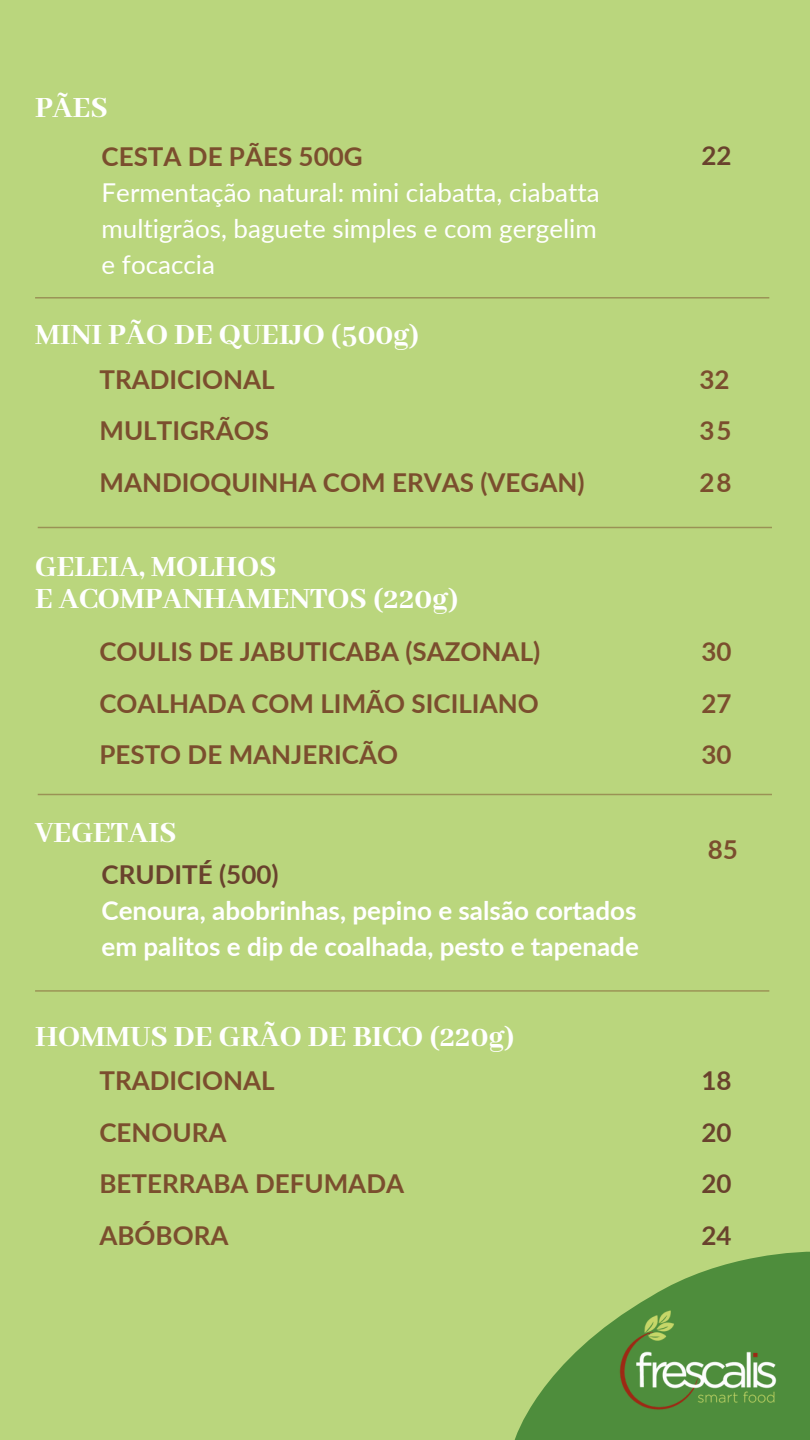
<style>
.page{position:relative;width:810px;height:1440px;background:#bad67d}
.page>*{position:absolute;margin:0;border:0;box-sizing:border-box;transform-origin:0 0}
.t1{font:800 32px/31.5px "Abhaya Libre";color:#fff}
.t2{font:700 26px/51.8px "Lato";color:#7b4e2e;text-align:justify}
.t3{font:26px/36px "Lato";color:#fff;text-align:justify}
.t4{font:700 26px/36px "Lato";color:#fff}
.t5{font:700 26px/51.8px "Lato";color:#69422d;text-align:justify}
</style>
<div class="page">
<hr style="left:35px;top:297px;width:734px;height:2px;background:#7b4e2e">
<hr style="left:38px;top:527px;width:734px;height:1px;background:#7b4e2e">
<hr style="left:38px;top:794px;width:734px;height:1px;background:#7b4e2e">
<hr style="left:35px;top:990px;width:734px;height:2px;background:#7b4e2e">
<svg style="left:515px;top:1252px;width:295px;height:188px"></svg>
<img style="left:594px;top:1256px;width:207px;height:184px">
<p class="t1" style="left:35px;top:93px;width:74px">PÃES</p>
<p class="t2" style="left:102px;top:130px;width:263px">CESTA DE PÃES 500G</p>
<p class="t3" style="left:102px;top:173px;width:500px">Fermentação natural: mini ciabatta, ciabatta multigrãos, baguete simples e com gergelim e focaccia</p>
<p class="t1" style="left:35px;top:321px;width:386px">MINI PÃO DE QUEIJO (500g)</p>
<p class="t2" style="left:99px;top:353px;width:487px;text-align:left">TRADICIONAL<br>MULTIGRÃOS<br>MANDIOQUINHA COM ERVAS (VEGAN)</p>
<p class="t1" style="left:35px;top:552px;width:425px">GELEIA, MOLHOS<br>E ACOMPANHAMENTOS (220g)</p>
<p class="t2" style="left:99px;top:625px;width:442px">COULIS DE JABUTICABA (SAZONAL)<br>COALHADA COM LIMÃO SICILIANO PESTO DE MANJERICÃO</p>
<p class="t1" style="left:35px;top:818px;width:143px">VEGETAIS</p>
<p class="t5" style="left:102px;top:848px;width:179px">CRUDITÉ (500)</p>
<p class="t4" style="left:102px;top:892px;width:539px">Cenoura, abobrinhas, pepino e salsão cortados em palitos e dip de coalhada, pesto e tapenade</p>
<p class="t1" style="left:35px;top:1022px;width:481px">HOMMUS DE GRÃO DE BICO (220g)</p>
<p class="t2" style="left:99px;top:1054px;width:306px;text-align:left">TRADICIONAL<br>CENOURA<br>BETERRABA DEFUMADA<br>ABÓBORA</p>
<p class="t5" style="left:701px;top:129px;width:32px">22</p>
<p class="t2" style="left:699px;top:353px;width:34px">32<br>35<br>28</p>
<p class="t2" style="left:701px;top:625px;width:32px">30<br>27<br>30</p>
<p class="t2" style="left:708px;top:823px;width:32px">85</p>
<p class="t5" style="left:701px;top:1054px;width:32px">18<br>20<br>20<br>24</p>
</div>
